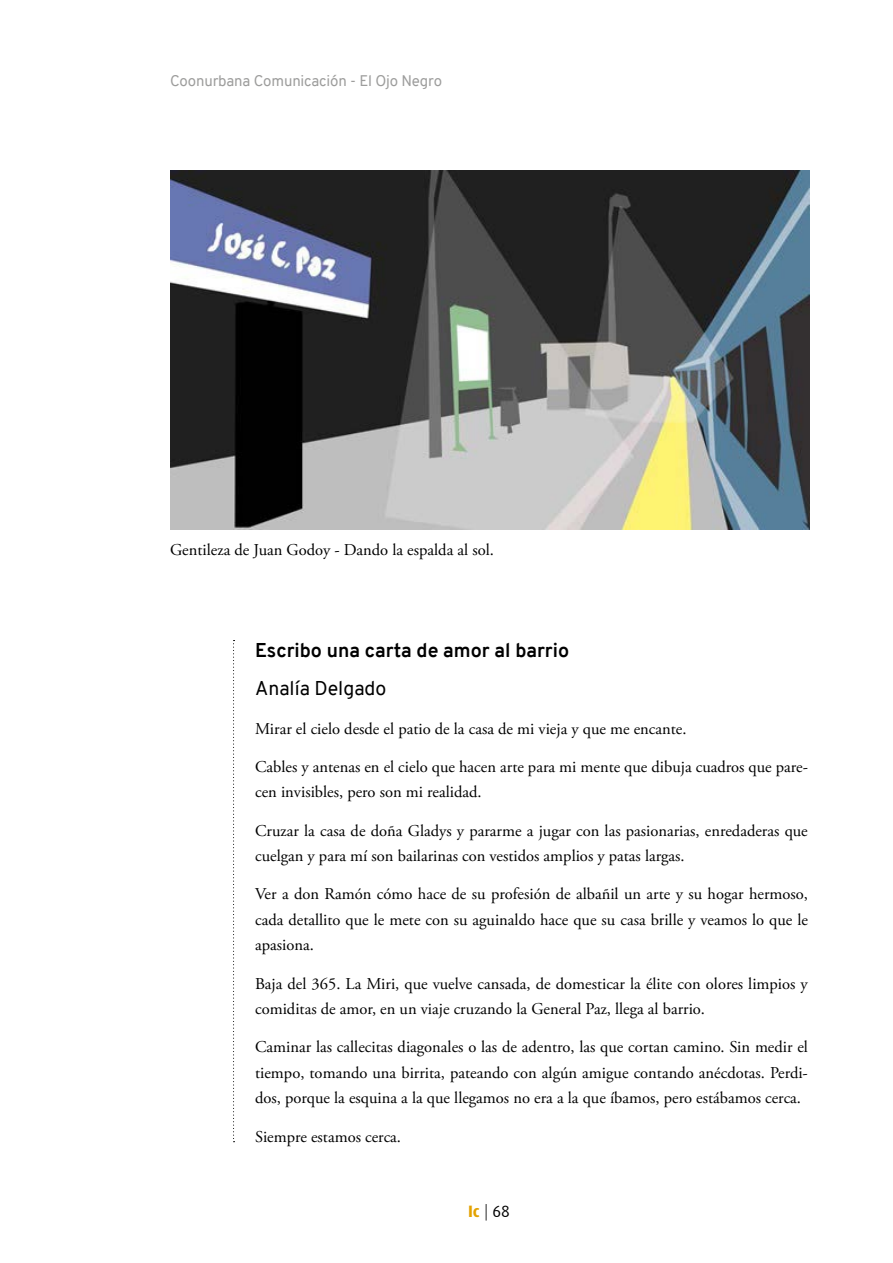
<style>
.page{position:relative;width:893px;height:1263px;background:#fff}
.page>*{position:absolute;margin:0;border:0;box-sizing:border-box;transform-origin:0 0}
.t1{font:700 19.5px "Overpass";color:#000}
.t2{font:19.5px "Overpass";color:#000}
.t3{font:16.5px/25.5px "Adobe Garamond Pro";color:#000}
.t4{font:700 16.5px "Dax";color:#e3a200}
.t5{font:15px "Overpass";letter-spacing:-.01em;color:#9d9d9c}
.s1{font-weight:300;color:#000}
.s2{font-weight:400;color:#000}
</style>
<div class="page">
<img style="left:170px;top:170px;width:639px;height:360px">
<svg style="left:233px;top:640px;width:2px;height:502px"></svg>
<p class="t5" style="left:170px;top:71px;width:274px">Coonurbana Comunicación - El Ojo Negro</p>
<p class="t3" style="left:170px;top:537px;width:325px">Gentileza de Juan Godoy - Dando la espalda al sol.</p>
<p class="t1" style="left:255px;top:636px;width:315px">Escribo una carta de amor al barrio</p>
<p class="t2" style="left:255px;top:674px;width:133px">Analía Delgado</p>
<p class="t3" style="left:255px;top:716px;width:433px">Mirar el cielo desde el patio de la casa de mi vieja y que me encante.</p>
<p class="t3" style="left:255px;top:754px;width:554px">Cables y antenas en el cielo que hacen arte para mi mente que dibuja cuadros que pare&shy;cen invisibles, pero son mi realidad.</p>
<p class="t3" style="left:255px;top:818px;width:554px">Cruzar la casa de doña Gladys y pararme a jugar con las pasionarias, enredaderas que cuelgan y para mí son bailarinas con vestidos amplios y patas largas.</p>
<p class="t3" style="left:255px;top:882px;width:554px;text-align:justify">Ver a don Ramón cómo hace de su profesión de albañil un arte y su hogar hermoso, cada detallito que le mete con su aguinaldo hace que su casa brille y veamos lo que le apasiona.</p>
<p class="t3" style="left:255px;top:971px;width:554px">Baja del 365. La Miri, que vuelve cansada, de domesticar la élite con olores limpios y comiditas de amor, en un viaje cruzando la General Paz, llega al barrio.</p>
<p class="t3" style="left:255px;top:1035px;width:554px;text-align:justify">Caminar las callecitas diagonales o las de adentro, las que cortan camino. Sin medir el tiempo, tomando una birrita, pateando con algún amigue contando anécdotas. Perdi&shy;dos, porque la esquina a la que llegamos no era a la que íbamos, pero estábamos cerca.</p>
<p class="t3" style="left:255px;top:1124px;width:147px">Siempre estamos cerca.</p>
<p class="t4" style="left:468px;top:1202px;width:43px">Ic <span class="s1">|</span> <span class="s2">68</span></p>
</div>
